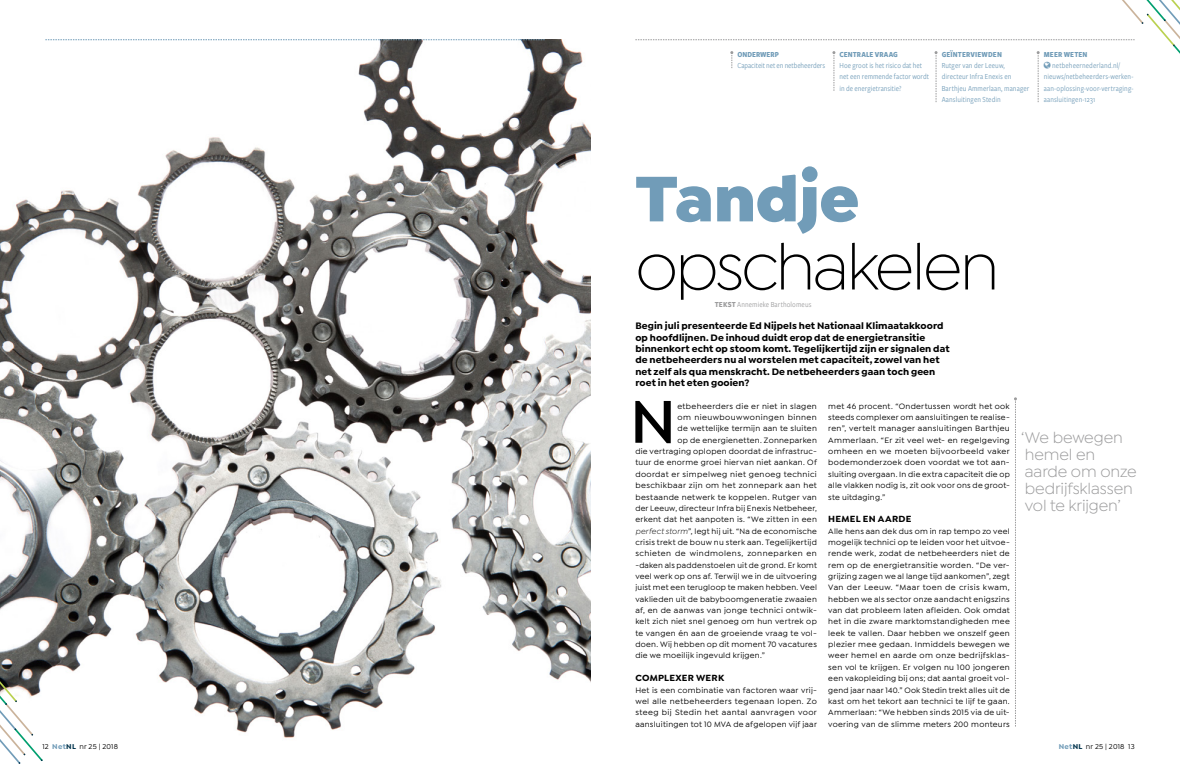
<style>
.page{position:relative;width:1180px;height:772px;background:#fff}
.page>*{position:absolute;margin:0;border:0;box-sizing:border-box;transform-origin:0 0}
.t1{font:300 68.5px "Isidora Sans";letter-spacing:-.045em;color:#000}
.t2{font:900 68.5px "Isidora Sans";letter-spacing:-.01em;color:#719cb8}
.t3{font:600 64.3px "Isidora Sans";color:#000}
.t4{font:16.5px/17px "Isidora Sans";letter-spacing:-.005em;color:#9c9c9d}
.t5{font:700 10px/11.3px "Isidora Sans";letter-spacing:.005em;color:#000}
.t6{font:700 9.5px "Isidora Sans";letter-spacing:.03em;color:#000}
.t7{font:500 8.2px/11.3px "Isidora Sans";letter-spacing:.03em;color:#000;text-align:justify}
.t8{font:500 8.2px "Isidora Sans";letter-spacing:.055em;color:#000}
.t9{font:500 8.2px "Isidora Sans";letter-spacing:.05em;color:#000}
.t10{font:8px/11.3px "Freight Sans Cnd Pro";letter-spacing:.01em;color:#719cb8}
.t11{font:700 8px "Freight Sans Cnd Pro";letter-spacing:.01em;color:#719cb8}
.t12{font:8px "Freight Sans Cnd Pro";letter-spacing:-.01em;color:#719cb8}
.t13{font:8px "Freight Sans Cnd Pro";letter-spacing:.01em;color:#9c9c9d}
.t14{font:500 7.5px "Isidora Sans";letter-spacing:.025em;color:#000}
.s1{font-weight:700}
.s2{font-weight:400;font-style:italic}
.s3{font-weight:700;color:#719cb8}
.s4{font-weight:700;color:#00334c}
</style>
<div class="page">
<img style="left:0;top:40px;width:590px;height:698px">
<svg style="left:1014px;top:397px;width:2px;height:329px"></svg>
<svg style="left:45px;top:39px;width:499px;height:1px"></svg>
<svg style="left:0;top:669px;width:44px;height:95px"></svg>
<svg style="left:635px;top:0;width:545px;height:102px"></svg>
<p class="t11" style="left:737px;top:49px;width:43px">ONDERWERP</p>
<p class="t12" style="left:737px;top:60px;width:89px">Capaciteit net en netbeheerders</p>
<p class="t11" style="left:839px;top:49px;width:60px">CENTRALE VRAAG</p>
<p class="t10" style="left:839px;top:59px;width:91px">Hoe groot is het risico dat het net een remmende factor wordt in de energietransitie?</p>
<p class="t11" style="left:941px;top:49px;width:62px">GEÏNTERVIEWDEN</p>
<p class="t10" style="left:941px;top:59px;width:89px">Rutger van der Leeuw, directeur Infra Enexis en<br>Barthjeu Ammerlaan, manager<br>Aansluitingen Stedin</p>
<p class="t11" style="left:1043px;top:49px;width:45px">MEER WETEN</p>
<p class="t10" style="left:1043px;top:59px;width:91px;text-indent:8px">netbeheernederland.nl/ nieuws/netbeheerders-werken&shy;aan-oplossing-voor-vertraging&shy;aansluitingen-1231</p>
<h1 class="t2" style="left:635px;top:154px;width:226px">Tandje</h1>
<h1 class="t1" style="left:635px;top:229px;width:366px">opschakelen</h1>
<p class="t13" style="left:714px;top:298px;width:98px"><span class="s1">TEKST</span> Annemieke Bartholomeus</p>
<p class="t5" style="left:635px;top:320px;width:316px">Begin juli presenteerde Ed Nijpels het Nationaal Klimaatakkoord op hoofdlijnen. De inhoud duidt erop dat de energietransitie binnenkort echt op stoom komt. Tegelijkertijd zijn er signalen dat de netbeheerders nu al worstelen met capaciteit, zowel van het net zelf als qua menskracht. De netbeheerders gaan toch geen roet in het eten gooien?</p>
<h2 class="t3" style="left:629px;top:383px;width:48px">N</h2>
<p class="t7" style="left:677px;top:400px;width:141px">etbeheerders die er niet in slagen</p>
<p class="t9" style="left:677px;top:412px;width:141px">om nieuwbouwwoningen binnen</p>
<p class="t7" style="left:677px;top:423px;width:141px">de wettelijke termijn aan te sluiten</p>
<p class="t7" style="left:677px;top:434px;width:141px">op de energienetten. Zonneparken</p>
<p class="t7" style="left:635px;top:445px;width:183px">die vertraging oplopen doordat de infrastruc-</p>
<p class="t7" style="left:635px;top:457px;width:183px">tuur de enorme groei hiervan niet aankan. Of</p>
<p class="t7" style="left:635px;top:468px;width:183px">doordat er simpelweg niet genoeg technici</p>
<p class="t7" style="left:635px;top:479px;width:183px">beschikbaar zijn om het zonnepark aan het</p>
<p class="t7" style="left:635px;top:491px;width:183px">bestaande netwerk te koppelen. Rutger van</p>
<p class="t7" style="left:635px;top:502px;width:183px">der Leeuw, directeur Infra bij Enexis Netbeheer,</p>
<p class="t7" style="left:635px;top:513px;width:183px">erkent dat het aanpoten is. “We zitten in een</p>
<p class="t7" style="left:635px;top:525px;width:183px"><span class="s2">perfect storm</span>”, legt hij uit. “Na de economische</p>
<p class="t7" style="left:635px;top:536px;width:183px">crisis trekt de bouw nu sterk aan. Tegelijkertijd</p>
<p class="t8" style="left:635px;top:548px;width:183px">schieten de windmolens, zonneparken en</p>
<p class="t7" style="left:635px;top:559px;width:183px">-daken als paddenstoelen uit de grond. Er komt</p>
<p class="t7" style="left:635px;top:570px;width:183px">veel werk op ons af. Terwijl we in de uitvoering</p>
<p class="t7" style="left:635px;top:581px;width:183px">juist met een terugloop te maken hebben. Veel</p>
<p class="t7" style="left:635px;top:593px;width:183px">vaklieden uit de babyboomgeneratie zwaaien</p>
<p class="t7" style="left:635px;top:604px;width:183px">af, en de aanwas van jonge technici ontwik-</p>
<p class="t7" style="left:635px;top:615px;width:183px">kelt zich niet snel genoeg om hun vertrek op</p>
<p class="t7" style="left:635px;top:627px;width:183px">te vangen én aan de groeiende vraag te vol-</p>
<p class="t7" style="left:635px;top:638px;width:183px">doen. Wij hebben op dit moment 70 vacatures</p>
<p class="t7" style="left:635px;top:649px;width:131px">die we moeilijk ingevuld krijgen.”</p>
<p class="t6" style="left:635px;top:671px;width:90px">COMPLEXER WERK</p>
<p class="t7" style="left:635px;top:683px;width:183px">Het is een combinatie van factoren waar vrij&shy;wel alle netbeheerders tegenaan lopen. Zo steeg bij Stedin het aantal aanvragen voor aansluitingen tot 10 MVA de afgelopen vijf jaar</p>
<p class="t7" style="left:828px;top:400px;width:183px">met 46 procent. “Ondertussen wordt het ook steeds complexer om aansluitingen te realise&shy;ren”, vertelt manager aansluitingen Barthjeu Ammerlaan. “Er zit veel wet- en regelgeving omheen en we moeten bijvoorbeeld vaker bodemonderzoek doen voordat we tot aan&shy;sluiting overgaan. In die extra capaciteit die op alle vlakken nodig is, zit ook voor ons de groot&shy;ste uitdaging.”</p>
<p class="t6" style="left:828px;top:513px;width:85px">HEMEL EN AARDE</p>
<p class="t7" style="left:828px;top:525px;width:183px">Alle hens aan dek dus om in rap tempo zo veel mogelijk technici op te leiden voor het uitvoe&shy;rende werk, zodat de netbeheerders niet de rem op de energietransitie worden. “De ver&shy;grijzing zagen we al lange tijd aankomen”, zegt Van der Leeuw. “Maar toen de crisis kwam, hebben we als sector onze aandacht enigszins van dat probleem laten afleiden. Ook omdat het in die zware marktomstandigheden mee leek te vallen. Daar hebben we onszelf geen plezier mee gedaan. Inmiddels bewegen we weer hemel en aarde om onze bedrijfsklas&shy;sen vol te krijgen. Er volgen nu 100 jongeren een vakopleiding bij ons; dat aantal groeit vol&shy;gend jaar naar 140.” Ook Stedin trekt alles uit de kast om het tekort aan technici te lijf te gaan.<br>Ammerlaan: “We hebben sinds 2015 via de uit&shy;voering van de slimme meters 200 monteurs</p>
<h3 class="t4" style="left:1020px;top:428px;width:117px">‘We bewegen hemel en aarde om onze bedrijfsklassen vol te krijgen’</h3>
<p class="t14" style="left:43px;top:742px;width:77px">12 <span class="s3">Net</span><span class="s4">NL</span> nr 25 | 2018</p>
<p class="t14" style="left:1058px;top:742px;width:77px"><span class="s3">Net</span><span class="s4">NL</span> nr 25 | 2018 13</p>
</div>
